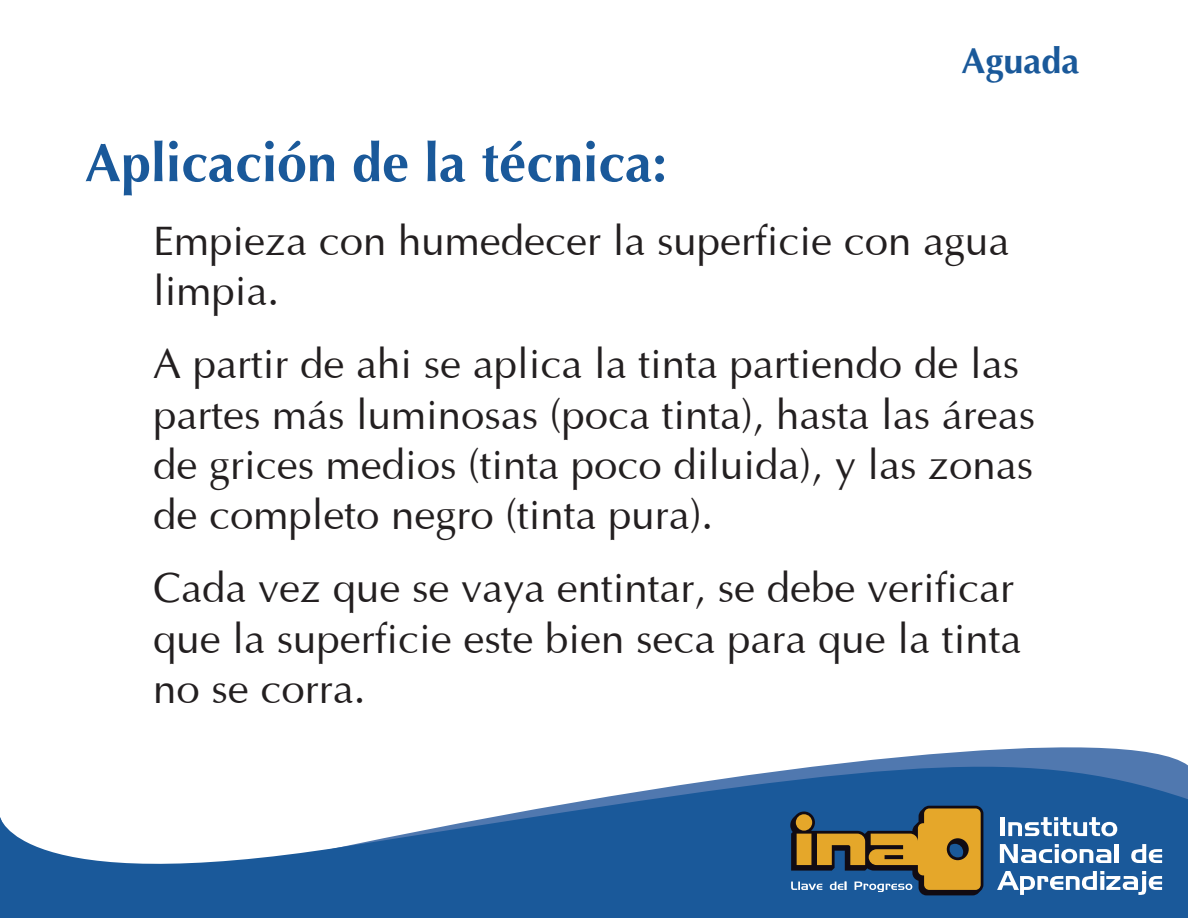
<style>
.page{position:relative;width:1188px;height:918px;background:#fff}
.page>*{position:absolute;margin:0;border:0;box-sizing:border-box;transform-origin:0 0}
.t1{font:700 54px "Optima";color:#1a599a}
.t2{font:42px/50.4px "Optima";color:#231f20}
.t3{font:700 36px "Optima";color:#1a599a}
</style>
<div class="page">
<svg style="left:0;top:747px;width:1188px;height:171px;fill:#1a599a"></svg>
<svg style="left:790px;top:806px;width:193px;height:89px;background:#777051"></svg>
<hr style="left:1000px;top:817px;width:4px;height:19px;background:#fff">
<svg style="left:1008px;top:817px;width:109px;height:19px"></svg>
<svg style="left:1000px;top:844px;width:111px;height:19px"></svg>
<hr style="left:1115px;top:844px;width:4px;height:19px;background:#fff">
<svg style="left:1131px;top:844px;width:31px;height:19px"></svg>
<svg style="left:997px;top:871px;width:165px;height:24px"></svg>
<p class="t1" style="left:85px;top:131px;width:584px">Aplicación de la técnica:</p>
<p class="t3" style="left:961px;top:40px;width:120px">Aguada</p>
<p class="t2" style="left:153px;top:212px;width:858px">Empieza con humedecer la superficie con agua limpia.</p>
<p class="t2" style="left:153px;top:335px;width:884px">A partir de ahi se aplica la tinta partiendo de las partes más luminosas (poca tinta), hasta las áreas de grices medios (tinta poco diluida), y las zonas de completo negro (tinta pura).</p>
<p class="t2" style="left:153px;top:560px;width:870px">Cada vez que se vaya entintar, se debe verificar que la superficie este bien seca para que la tinta no se corra.</p>
</div>
